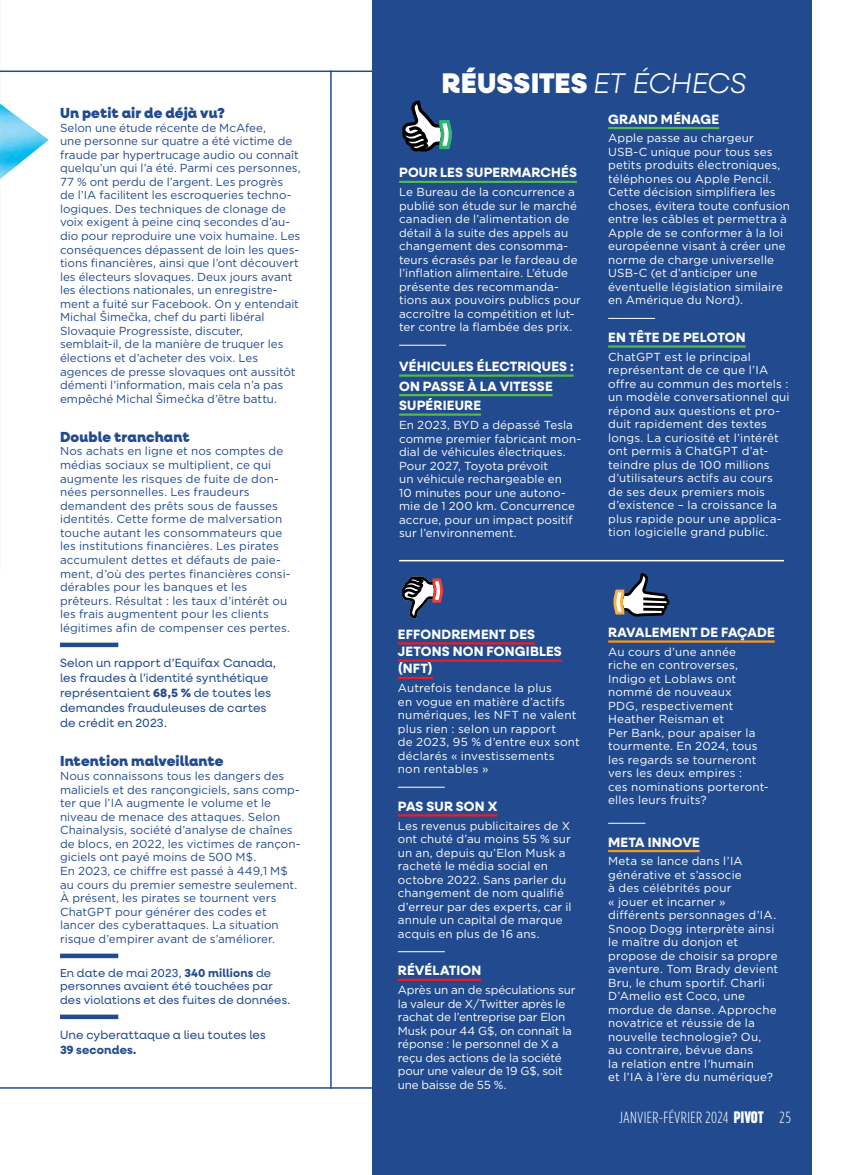
<style>
.page{position:relative;width:851px;height:1175px;background:#fff}
.page>*{position:absolute;margin:0;border:0;box-sizing:border-box;transform-origin:0 0}
.t1{font:900 28.5px "Neulis Cursive";letter-spacing:.01em;color:#fff}
.t2{font:300 16.2px "Gotham Condensed";letter-spacing:.02em;color:#fff}
.t3{font:900 14.7px "Neulis Neue";letter-spacing:.01em;color:#224b8f}
.t4{font:700 13.5px/19.5px "Neulis Neue";letter-spacing:.015em;color:#fff}
.t5{font:12px/15px "Neulis Neue";letter-spacing:.015em;color:#224b8f}
.t6{font:11.7px/13.5px "Gotham";letter-spacing:.01em;color:#fff}
.t7{font:11.7px/13.5px "Gotham";color:#224b8f}
.t8{font:11.7px/13.5px "Gotham";letter-spacing:-.01em;color:#fff}
.t9{font:11.7px/13.5px "Neulis Neue";letter-spacing:.02em;color:#224b8f}
.s1{font-weight:700}
.s2{font-weight:300;font-style:italic}
.s3{font-family:"Sharp Grotesk Bold 14";font-weight:400}
</style>
<div class="page">
<div style="left:372px;top:0;width:440px;height:1174px;background:#224b8f"></div>
<img style="left:0;top:72px;width:49px;height:107px">
<hr style="left:0;top:70px;width:791px;height:2px;background:#224b8f">
<hr style="left:330px;top:70px;width:2px;height:1018px;background:#224b8f">
<div style="left:60px;top:1014px;width:58px;height:5px;background:#224b8f"></div>
<div style="left:60px;top:953px;width:58px;height:5px;background:#224b8f"></div>
<div style="left:60px;top:642px;width:58px;height:5px;background:#224b8f"></div>
<hr style="left:0;top:1087px;width:790px;height:1px;background:#224b8f">
<hr style="left:608px;top:823px;width:37px;height:1px;background:#fff">
<hr style="left:608px;top:640px;width:166px;height:2px;background:#f8971d">
<hr style="left:608px;top:850px;width:91px;height:2px;background:#f8971d">
<hr style="left:398px;top:787px;width:47px;height:1px;background:#fff">
<hr style="left:398px;top:951px;width:47px;height:1px;background:#fff">
<hr style="left:398px;top:978px;width:83px;height:3px;background:#ed1d24">
<hr style="left:398px;top:814px;width:99px;height:2px;background:#ed1d24">
<hr style="left:398px;top:677px;width:35px;height:2px;background:#ed1d24">
<hr style="left:398px;top:659px;width:164px;height:3px;background:#ed1d24">
<hr style="left:398px;top:642px;width:137px;height:2px;background:#ed1d24">
<svg style="left:613px;top:573px;width:56px;height:43px"></svg>
<svg style="left:402px;top:576px;width:41px;height:42px"></svg>
<hr style="left:399px;top:345px;width:47px;height:1px;background:#fff">
<hr style="left:399px;top:181px;width:178px;height:2px;background:#54b948">
<hr style="left:399px;top:413px;width:82px;height:3px;background:#54b948">
<hr style="left:399px;top:394px;width:153px;height:2px;background:#54b948">
<hr style="left:399px;top:374px;width:174px;height:3px;background:#54b948">
<hr style="left:608px;top:318px;width:47px;height:1px;background:#fff">
<hr style="left:608px;top:127px;width:111px;height:2px;background:#54b948">
<hr style="left:608px;top:345px;width:137px;height:3px;background:#54b948">
<svg style="left:402px;top:101px;width:50px;height:51px"></svg>
<hr style="left:399px;top:560px;width:385px;height:1px;background:#fff">
<p class="t3" style="left:60px;top:102px;width:166px">Un petit air de déjà vu?</p>
<p class="t7" style="left:60px;top:120px;width:242px">Selon une étude récente de McAfee,<br>une personne sur quatre a été victime de fraude par hypertrucage audio ou connaît quelqu’un qui l’a été. Parmi ces personnes, 77 % ont perdu de l’argent. Les progrès de l’IA facilitent les escroqueries techno&shy;logiques. Des techniques de clonage de voix exigent à peine cinq secondes d’au&shy;dio pour reproduire une voix humaine. Les conséquences dépassent de loin les ques&shy;tions fnancières, ainsi que l’ont découvert les électeurs slovaques. Deux jours avant les élections nationales, un enregistre&shy;ment a fuité sur Facebook. On y entendait Michal Šimečka, chef du parti libéral Slovaquie Progressiste, discuter, semblait-il, de la manière de truquer les élections et d’acheter des voix. Les agences de presse slovaques ont aussitôt démenti l’information, mais cela n’a pas empêché Michal Šimečka d’être battu.</p>
<p class="t3" style="left:60px;top:426px;width:131px">Double tranchant</p>
<p class="t7" style="left:60px;top:444px;width:232px">Nos achats en ligne et nos comptes de médias sociaux se multiplient, ce qui augmente les risques de fuite de don&shy;nées personnelles. Les fraudeurs demandent des prêts sous de fausses identités. Cette forme de malversation touche autant les consommateurs que les institutions fnancières. Les pirates accumulent dettes et défauts de paie&shy;ment, d’où des pertes fnancières consi&shy;dérables pour les banques et les prêteurs. Résultat : les taux d’intérêt ou les frais augmentent pour les clients légitimes afn de compenser ces pertes.</p>
<p class="t5" style="left:60px;top:655px;width:217px">Selon un rapport d’Equifax Canada, les fraudes à l’identité synthétique représentaient <span class="s1">68,5 %</span> de toutes les demandes frauduleuses de cartes de crédit en 2023.</p>
<p class="t3" style="left:60px;top:750px;width:165px">Intention malveillante</p>
<p class="t7" style="left:60px;top:769px;width:242px">Nous connaissons tous les dangers des maliciels et des rançongiciels, sans comp&shy;ter que l’IA augmente le volume et le niveau de menace des attaques. Selon Chainalysis, société d’analyse de chaînes de blocs, en 2022, les victimes de rançon&shy;giciels ont payé moins de 500 M$.<br>En 2023, ce chifre est passé à 449,1 M$ au cours du premier semestre seulement.<br>À présent, les pirates se tournent vers ChatGPT pour générer des codes et lancer des cyberattaques. La situation risque d’empirer avant de s’améliorer.</p>
<p class="t9" style="left:60px;top:965px;width:232px">En date de mai 2023, <span class="s1">340 millions</span> de personnes avaient été touchées par des violations et des fuites de données.</p>
<p class="t5" style="left:60px;top:1027px;width:207px">Une cyberattaque a lieu toutes les<br><span class="s1">39 secondes.</span></p>
<p class="t1" style="left:441px;top:61px;width:306px">RÉUSSITES <span class="s2">ET ÉCHECS</span></p>
<p class="t4" style="left:399px;top:162px;width:179px">POUR LES SUPERMARCHÉS</p>
<p class="t6" style="left:399px;top:185px;width:183px">Le Bureau de la concurrence a publié son étude sur le marché canadien de l’alimentation de détail à la suite des appels au changement des consomma&shy;teurs écrasés par le fardeau de l’inflation alimentaire. L’étude présente des recommanda&shy;tions aux pouvoirs publics pour accroître la compétition et lut&shy;ter contre la flambée des prix.</p>
<p class="t4" style="left:399px;top:356px;width:176px">VÉHICULES ÉLECTRIQUES :<br>ON PASSE À LA VITESSE<br>SUPÉRIEURE</p>
<p class="t6" style="left:399px;top:418px;width:183px">En 2023, BYD a dépassé Tesla comme premier fabricant mon&shy;dial de véhicules électriques.<br>Pour 2027, Toyota prévoit<br>un véhicule rechargeable en<br>10 minutes pour une autono&shy;mie de 1 200 km. Concurrence accrue, pour un impact positif sur l’environnement.</p>
<p class="t4" style="left:608px;top:109px;width:112px">GRAND MÉNAGE</p>
<p class="t6" style="left:608px;top:131px;width:183px">Apple passe au chargeur<br>USB-C unique pour tous ses petits produits électroniques, téléphones ou Apple Pencil.<br>Cette décision simplifiera les choses, évitera toute confusion entre les câbles et permettra à<br>Apple de se conformer à la loi européenne visant à créer une norme de charge universelle<br>USB-C (et d’anticiper une éventuelle législation similaire en Amérique du Nord).</p>
<p class="t4" style="left:608px;top:327px;width:139px">EN TÊTE DE PELOTON</p>
<p class="t6" style="left:608px;top:350px;width:183px">ChatGPT est le principal représentant de ce que l’IA offre au commun des mortels : un modèle conversationnel qui répond aux questions et pro&shy;duit rapidement des textes longs. La curiosité et l’intérêt ont permis à ChatGPT d’at&shy;teindre plus de 100 millions d’utilisateurs actifs au cours de ses deux premiers mois d’existence – la croissance la plus rapide pour une applica&shy;tion logicielle grand public.</p>
<p class="t4" style="left:398px;top:625px;width:165px;line-height:17.2px">EFFONDREMENT DES<br>JETONS NON FONGIBLES (NFT)</p>
<p class="t6" style="left:398px;top:681px;width:183px">Autrefois tendance la plus<br>en vogue en matière d’actifs numériques, les NFT ne valent plus rien : selon un rapport<br>de 2023, 95 % d’entre eux sont déclarés « investissements non rentables »</p>
<p class="t4" style="left:398px;top:796px;width:101px">PAS SUR SON X</p>
<p class="t6" style="left:398px;top:818px;width:175px">Les revenus publicitaires de X ont chuté d’au moins 55 % sur un an, depuis qu’Elon Musk a racheté le média social en octobre 2022. Sans parler du changement de nom qualifié d’erreur par des experts, car il annule un capital de marque acquis en plus de 16 ans.</p>
<p class="t4" style="left:398px;top:960px;width:85px">RÉVÉLATION</p>
<p class="t8" style="left:398px;top:983px;width:179px">Après un an de spéculations sur la valeur de X/Twitter après le rachat de l’entreprise par Elon<br>Musk pour 44 G$, on connaît la réponse : le personnel de X a reçu des actions de la société pour une valeur de 19 G$, soit une baisse de 55 %.</p>
<p class="t4" style="left:608px;top:622px;width:168px">RAVALEMENT DE FAÇADE</p>
<p class="t6" style="left:608px;top:645px;width:162px">Au cours d’une année<br>riche en controverses,<br>Indigo et Loblaws ont nommé de nouveaux<br>PDG, respectivement<br>Heather Reisman et<br>Per Bank, pour apaiser la tourmente. En 2024, tous les regards se tourneront vers les deux empires :<br>ces nominations porteront&shy;elles leurs fruits?</p>
<p class="t4" style="left:608px;top:831px;width:93px">META INNOVE</p>
<p class="t6" style="left:608px;top:854px;width:172px">Meta se lance dans l’IA générative et s’associe<br>à des célébrités pour<br>« jouer et incarner » différents personnages d’IA.<br>Snoop Dogg interprète ainsi le maître du donjon et propose de choisir sa propre aventure. Tom Brady devient<br>Bru, le chum sportif. Charli<br>D’Amelio est Coco, une mordue de danse. Approche novatrice et réussie de la nouvelle technologie? Ou, au contraire, bévue dans<br>la relation entre l’humain<br>et l’IA à l’ère du numérique?</p>
<h2 class="t2" style="left:619px;top:1108px;width:173px">JANVIER-FÉVRIER 2024 <span class="s3">PIVOT</span> 25</h2>
</div>
